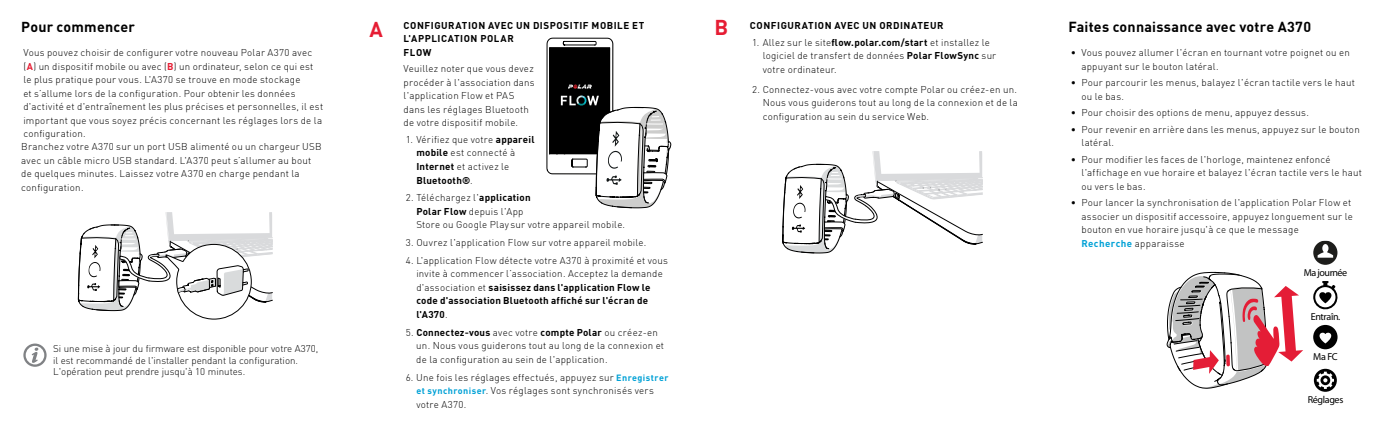
<style>
.page{position:relative;width:1395px;height:426px;background:#fff}
.page>*{position:absolute;margin:0;border:0;box-sizing:border-box;transform-origin:0 0}
.t1{font:700 21px "DIN Offc";color:#e61d34}
.t2{font:700 14.25px "DIN Offc";letter-spacing:.015em;color:#000}
.t3{font:700 14.25px "DINOT";letter-spacing:.015em;color:#000}
.t4{font:10.05px "Roboto Condensed Regular 1200311";letter-spacing:-.035em;color:#000}
.t5{font:300 9.75px/13.5px "DIN Offc";letter-spacing:.025em;color:#000}
.t6{font:300 9.75px/11.7px "DIN Pro";color:#000}
.t7{font:700 9.75px/13.5px "DIN Offc";letter-spacing:.055em;color:#000}
.s1{font-weight:700;color:#e61d34}
.s2{font-weight:700}
.s3{font-family:"DINOT";font-weight:700;font-size:9px;color:#00a1d6}
.s4{font-family:"DINOT";font-weight:700;color:#00a1d6}
</style>
<div class="page">
<svg style="left:1166px;top:271px;width:137px;height:117px"></svg>
<svg style="left:1313px;top:281px;width:25px;height:29px"></svg>
<svg style="left:1313px;top:240px;width:24px;height:24px"></svg>
<svg style="left:1314px;top:368px;width:23px;height:23px"></svg>
<svg style="left:1316px;top:371px;width:18px;height:17px"></svg>
<div style="left:1313px;top:324px;width:24px;height:25px;background:#010101;border-radius:50%"></div>
<svg style="left:1319px;top:332px;width:12px;height:11px"></svg>
<svg style="left:782px;top:151px;width:201px;height:103px"></svg>
<svg style="left:546px;top:37px;width:126px;height:171px"></svg>
<svg style="left:23px;top:343px;width:24px;height:23px"></svg>
<svg style="left:77px;top:212px;width:196px;height:108px"></svg>
<h2 class="t3" style="left:21px;top:18px;width:115px">Pour commencer</h2>
<h1 class="t1" style="left:369px;top:16px;width:15px">A</h1>
<p class="t5" style="left:21px;top:46px;width:303px">Vous pouvez choisir de configurer votre nouveau Polar A370 avec (<span class="s1">A</span>) un dispositif mobile ou avec (<span class="s1">B</span>) un ordinateur, selon ce qui est<br>le plus pratique pour vous. L'A370 se trouve en mode stockage<br>et s’allume lors de la configuration. Pour obtenir les données d'activité et d'entraînement les plus précises et personnelles, il est important que vous soyez précis concernant les réglages lors de la configuration.<br>Branchez votre A370 sur un port USB alimenté ou un chargeur USB avec un câble micro USB standard. L'A370 peut s’allumer au bout de quelques minutes. Laissez votre A370 en charge pendant la configuration.</p>
<p class="t6" style="left:53px;top:341px;width:266px">Si une mise à jour du firmware est disponible pour votre A370, il est recommandé de l'installer pendant la configuration.<br>L'opération peut prendre jusqu'à 10 minutes.</p>
<p class="t7" style="left:403px;top:18px;width:242px">CONFIGURATION AVEC UN DISPOSITIF MOBILE ET</p>
<h1 class="t1" style="left:714px;top:14px;width:15px">B</h1>
<p class="t7" style="left:403px;top:31px;width:112px">L'APPLICATION POLAR<br>FLOW</p>
<p class="t5" style="left:403px;top:62px;width:133px">Veuillez noter que vous devez procéder à l'association dans l'application Flow et PAS dans les réglages Bluetooth de votre dispositif mobile.</p>
<p class="t5" style="left:416px;top:132px;width:120px;text-indent:-11px">1. Vérifiez que votre <span class="s2">appareil mobile</span> est connecté à<br><span class="s2">Internet</span> et activez le<br><span class="s2">Bluetooth®</span>.</p>
<p class="t5" style="left:416px;top:191px;width:210px;text-indent:-11px">2. Téléchargez l'<span class="s2">application<br>Polar Flow</span> depuis l'App<br>Store ou Google Play sur votre appareil mobile.</p>
<p class="t5" style="left:406px;top:235px;width:242px">3. Ouvrez l'application Flow sur votre appareil mobile.</p>
<p class="t5" style="left:416px;top:253px;width:253px;text-indent:-11px">4. L'application Flow détecte votre A370 à proximité et vous invite à commencer l’association. Acceptez la demande d'association et <span class="s2">saisissez dans l'application Flow le code d'association Bluetooth affiché sur l'écran de l'A370</span>.</p>
<p class="t5" style="left:416px;top:325px;width:249px;text-indent:-11px">5. <span class="s2">Connectez-vous</span> avec votre <span class="s2">compte Polar</span> ou créez-en un. Nous vous guiderons tout au long de la connexion et de la configuration au sein de l'application.</p>
<p class="t5" style="left:416px;top:370px;width:254px;text-indent:-11px">6. Une fois les réglages effectués, appuyez sur <span class="s3">Enregistrer et synchroniser</span>. Vos réglages sont synchronisés vers votre A370.</p>
<p class="t7" style="left:750px;top:18px;width:195px">CONFIGURATION AVEC UN ORDINATEUR</p>
<p class="t5" style="left:762px;top:35px;width:235px;text-indent:-11px">1. Allez sur le site<span class="s2">flow.polar.com/start</span> et installez le logiciel de transfert de données <span class="s2">Polar FlowSync</span> sur votre ordinateur.</p>
<p class="t5" style="left:762px;top:82px;width:257px;text-align:justify;text-indent:-11px">2. Connectez-vous avec votre compte Polar ou créez-en un.<br>Nous vous guiderons tout au long de la connexion et de la configuration au sein du service Web.</p>
<h2 class="t2" style="left:1068px;top:18px;width:244px">Faites connaissance avec votre A370</h2>
<p class="t5" style="left:1081px;top:46px;width:270px;text-indent:-11px">• Vous pouvez allumer l'écran en tournant votre poignet ou en appuyant sur le bouton latéral.</p>
<p class="t5" style="left:1081px;top:76px;width:275px;text-indent:-11px">• Pour parcourir les menus, balayez l'écran tactile vers le haut ou le bas.</p>
<p class="t5" style="left:1071px;top:106px;width:240px">• Pour choisir des options de menu, appuyez dessus.</p>
<p class="t5" style="left:1081px;top:122px;width:280px;text-indent:-11px">• Pour revenir en arrière dans les menus, appuyez sur le bouton latéral.</p>
<p class="t5" style="left:1081px;top:152px;width:282px;text-indent:-11px">• Pour modifier les faces de l'horloge, maintenez enfoncé l'affichage en vue horaire et balayez l'écran tactile vers le haut ou vers le bas.</p>
<p class="t5" style="left:1081px;top:196px;width:273px;text-indent:-11px">• Pour lancer la synchronisation de l'application Polar Flow et associer un dispositif accessoire, appuyez longuement sur le bouton en vue horaire jusqu'à ce que le message<br><span class="s4">Recherche</span> apparaisse</p>
<p class="t4" style="left:1304px;top:266px;width:45px">Ma journée</p>
<p class="t4" style="left:1310px;top:310px;width:31px">Entraîn.</p>
<p class="t4" style="left:1313px;top:349px;width:26px">Ma FC</p>
<p class="t4" style="left:1307px;top:393px;width:37px">Réglages</p>
</div>
